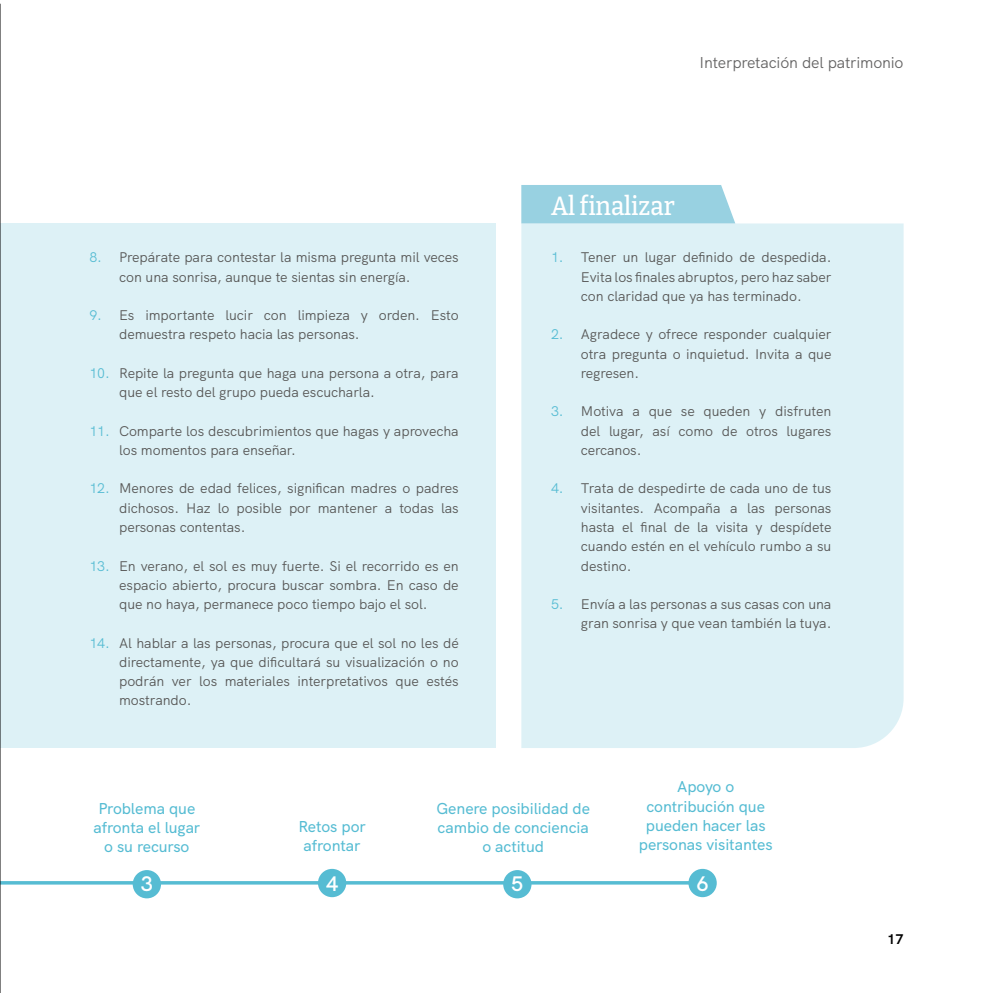
<style>
.page{position:relative;width:993px;height:993px;background:#fff}
.page>*{position:absolute;margin:0;border:0;box-sizing:border-box;transform-origin:0 0}
.t1{font:100 26.25px "Bitter";letter-spacing:-.005em;color:#fff;scale:.93 1}
.t2{font:600 21px "HK Grotesk";color:#fff}
.t3{font:500 15.75px/19.2px "HK Grotesk";letter-spacing:-.005em;color:#56bcd3;text-align:center}
.t4{font:15.75px "HK Grotesk";letter-spacing:-.01em;color:#646363}
.t5{font:14px/19.2px "HK Grotesk";letter-spacing:-.005em;color:#575756;text-align:justify}
.t6{font:700 14px "HK Grotesk";color:#000}
.s1{color:#56bcd3}
</style>
<div class="page">
<svg style="left:1px;top:881px;width:687px;height:3px;background:#5abdd3"></svg>
<div style="left:0;top:223px;width:496px;height:524px;background:#ddf1f6"></div>
<hr style="left:0;top:4px;width:1px;height:988px;background:#020203">
<div style="left:521px;top:223px;width:382px;height:524px;background:#ddf1f6"></div>
<div style="left:133px;top:869px;width:28px;height:29px;background:#56bcd3;border-radius:50%"></div>
<div style="left:318px;top:868px;width:28px;height:28px;background:#56bcd3;border-radius:50%"></div>
<div style="left:503px;top:869px;width:28px;height:29px;background:#56bcd3;border-radius:50%"></div>
<div style="left:688px;top:868px;width:28px;height:28px;background:#56bcd3;border-radius:50%"></div>
<div style="left:521px;top:185px;width:214px;height:38px;background:#98d1e1"></div>
<p class="t5" style="left:119px;top:246px;width:341px;text-indent:-30px"><span class="s1">8.</span> Prepárate para contestar la misma pregunta mil veces con una sonrisa, aunque te sientas sin energía.</p>
<p class="t5" style="left:119px;top:304px;width:341px;text-indent:-30px"><span class="s1">9.</span> Es importante lucir con limpieza y orden. Esto demuestra respeto hacia las personas.</p>
<p class="t5" style="left:119px;top:362px;width:341px;text-indent:-30px"><span class="s1">10.</span> Repite la pregunta que haga una persona a otra, para que el resto del grupo pueda escucharla.</p>
<p class="t5" style="left:119px;top:420px;width:341px;text-indent:-30px"><span class="s1">11.</span> Comparte los descubrimientos que hagas y aprovecha los momentos para enseñar.</p>
<p class="t5" style="left:119px;top:477px;width:341px;text-indent:-30px"><span class="s1">12.</span> Menores de edad felices, significan madres o padres dichosos. Haz lo posible por mantener a todas las personas contentas.</p>
<p class="t5" style="left:119px;top:554px;width:341px;text-indent:-30px"><span class="s1">13.</span> En verano, el sol es muy fuerte. Si el recorrido es en espacio abierto, procura buscar sombra. En caso de que no haya, permanece poco tiempo bajo el sol.</p>
<p class="t5" style="left:119px;top:631px;width:341px;text-indent:-30px"><span class="s1">14.</span> Al hablar a las personas, procura que el sol no les dé directamente, ya que dificultará su visualización o no podrán ver los materiales interpretativos que estés mostrando.</p>
<p class="t4" style="left:699px;top:50px;width:205px">Interpretación del patrimonio</p>
<h1 class="t1" style="left:551px;top:189px;width:134px">Al finalizar</h1>
<p class="t5" style="left:580px;top:246px;width:252px;text-indent:-30px"><span class="s1">1.</span> Tener un lugar definido de despedida.<br>Evita los finales abruptos, pero haz saber con claridad que ya has terminado.</p>
<p class="t5" style="left:580px;top:323px;width:252px;text-indent:-30px"><span class="s1">2.</span> Agradece y ofrece responder cualquier otra pregunta o inquietud. Invita a que regresen.</p>
<p class="t5" style="left:580px;top:400px;width:252px;text-indent:-30px"><span class="s1">3.</span> Motiva a que se queden y disfruten del lugar, así como de otros lugares cercanos.</p>
<p class="t5" style="left:580px;top:477px;width:252px;text-indent:-30px"><span class="s1">4.</span> Trata de despedirte de cada uno de tus visitantes. Acompaña a las personas hasta el final de la visita y despídete cuando estén en el vehículo rumbo a su destino.</p>
<p class="t5" style="left:551px;top:593px;width:282px;text-align:right"><span class="s1">5.</span> Envía a las personas a sus casas con una gran sonrisa y que vean también la tuya.</p>
<p class="t3" style="left:93px;top:797px;width:108px">Problema que afronta el lugar o su recurso</p>
<p class="t3" style="left:298px;top:815px;width:69px">Retos por afrontar</p>
<p class="t3" style="left:436px;top:797px;width:155px">Genere posibilidad de cambio de conciencia o actitud</p>
<p class="t3" style="left:638px;top:775px;width:135px">Apoyo o contribución que pueden hacer las personas visitantes</p>
<h2 class="t2" style="left:141px;top:867px;width:14px">3</h2>
<h2 class="t2" style="left:326px;top:866px;width:14px">4</h2>
<h2 class="t2" style="left:511px;top:867px;width:14px">5</h2>
<h2 class="t2" style="left:696px;top:867px;width:14px">6</h2>
<p class="t6" style="left:886px;top:928px;width:18px">17</p>
</div>
